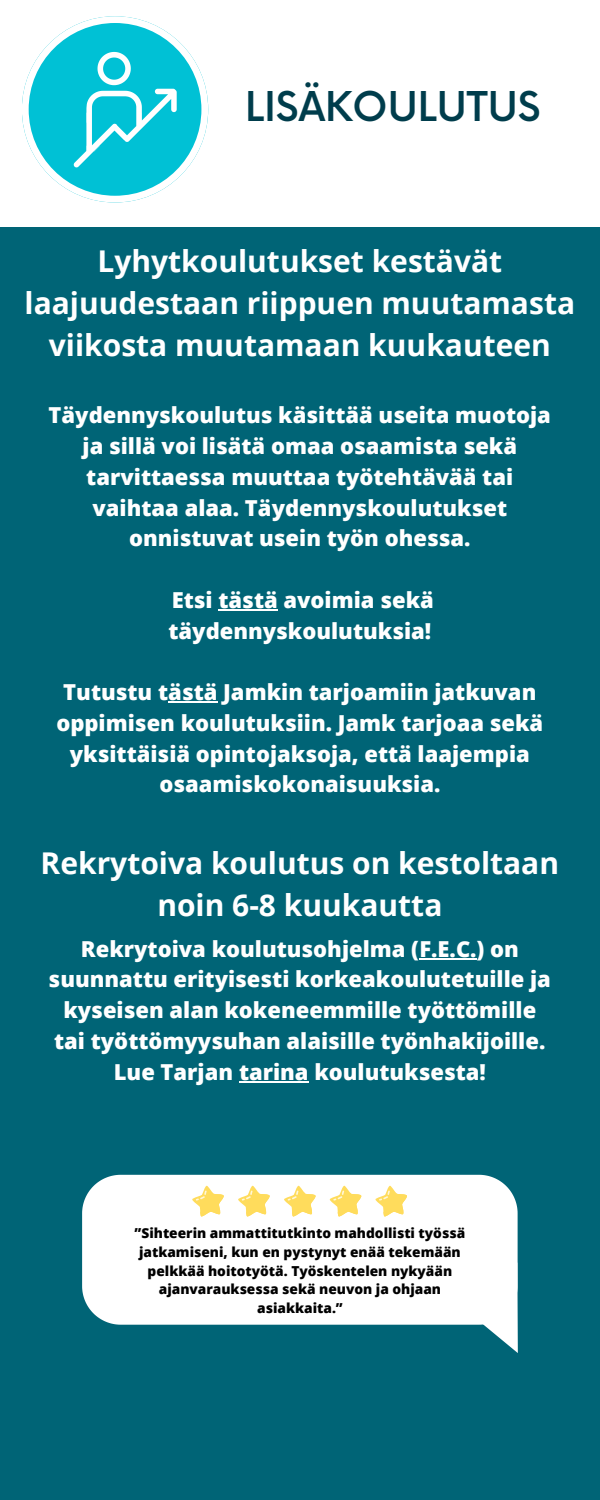
<style>
.page{position:relative;width:600px;height:1500px;background:#fff}
.page>*{position:absolute;margin:0;border:0;box-sizing:border-box;transform-origin:0 0}
.t1{font:500 40px "Now";color:#003d4c}
.t2{font:700 30px/42px "Open Sans";color:#fff;text-align:center}
.t3{font:800 22px/30.8px "Open Sans";color:#fff;text-align:center}
.t4{font:800 13.7px/18.8px "Open Sans";color:#000;text-align:center}
</style>
<div class="page">
<div style="left:0;top:227px;width:600px;height:1273px;background:#006476"></div>
<svg style="left:22px;top:16px;width:186px;height:186px"></svg>
<hr style="left:218px;top:609px;width:60px;height:2px;background:#fff">
<hr style="left:168px;top:702px;width:50px;height:1px;background:#fff">
<hr style="left:419px;top:958px;width:58px;height:2px;background:#fff">
<hr style="left:239px;top:1081px;width:70px;height:2px;background:#fff">
<div style="left:82px;top:1175px;width:436px;height:150px;background:#fff"></div>
<svg style="left:414px;top:1263px;width:104px;height:90px"></svg>
<svg style="left:192px;top:1186px;width:32px;height:31px"></svg>
<svg style="left:238px;top:1186px;width:32px;height:31px"></svg>
<svg style="left:284px;top:1186px;width:32px;height:31px"></svg>
<svg style="left:330px;top:1186px;width:32px;height:31px"></svg>
<svg style="left:375px;top:1186px;width:33px;height:31px"></svg>
<p class="t1" style="left:245px;top:85px;width:297px">LISÄKOULUTUS</p>
<p class="t2" style="left:25px;top:239px;width:552px">Lyhytkoulutukset kestävät laajuudestaan riippuen muutamasta viikosta muutamaan kuukauteen</p>
<p class="t3" style="left:49px;top:399px;width:504px">Täydennyskoulutus käsittää useita muotoja ja sillä voi lisätä omaa osaamista sekä tarvittaessa muuttaa työtehtävää tai vaihtaa alaa. Täydennyskoulutukset onnistuvat usein työn ohessa.</p>
<p class="t3" style="left:168px;top:584px;width:267px;text-align:left">Etsi tästä avoimia sekä täydennyskoulutuksia!</p>
<p class="t3" style="left:56px;top:676px;width:489px">Tutustu tästä Jamkin tarjoamiin jatkuvan oppimisen koulutuksiin. Jamk tarjoaa sekä yksittäisiä opintojaksoja, että laajempia osaamiskokonaisuuksia.</p>
<p class="t2" style="left:41px;top:842px;width:520px">Rekrytoiva koulutus on kestoltaan noin 6-8 kuukautta</p>
<p class="t3" style="left:49px;top:933px;width:504px">Rekrytoiva koulutusohjelma (F.E.C.) on suunnattu erityisesti korkeakoulutetuille ja kyseisen alan kokeneemmille työttömille tai työttömyysuhan alaisille työnhakijoille.<br>Lue Tarjan tarina koulutuksesta!</p>
<p class="t4" style="left:135px;top:1223px;width:332px">”Sihteerin ammattitutkinto mahdollisti työssä jatkamiseni, kun en pystynyt enää tekemään pelkkää hoitotyötä. Työskentelen nykyään ajanvarauksessa sekä neuvon ja ohjaan asiakkaita.”</p>
</div>
